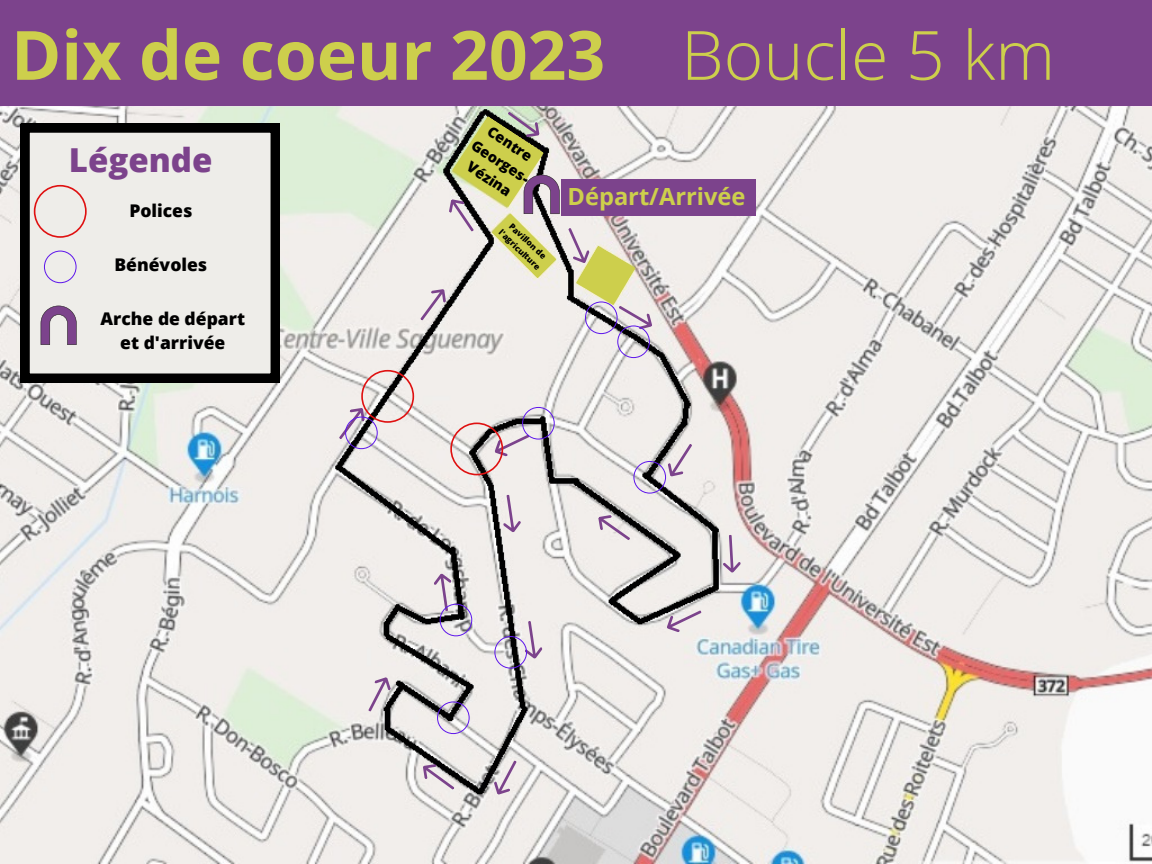
<style>
.page{position:relative;width:1152px;height:864px;background:#fff}
.page>*{position:absolute;margin:0;border:0;box-sizing:border-box;transform-origin:0 0}
.t1{font:700 67.95px "Open Sans";color:#cdcf4c}
.t2{font:300 67.95px "Open Sans";color:#cdcf4c}
.t3{font:800 33px "Open Sans";color:#7c438c}
.t4{font:700 23.7px "Open Sans";color:#cdcf4c}
.t5{font:800 17.55px/24.5px "Open Sans";color:#000;text-align:center}
.t6{font:800 14.55px/20.2px "Open Sans";color:#000;text-align:center}
.t7{font:800 8.4px/11.7px "Open Sans";color:#000;text-align:center}
</style>
<div class="page">
<img style="left:0;top:105px;width:1152px;height:759px">
<div style="left:0;top:0;width:1152px;height:105px;background:#7c438c"></div>
<svg style="left:721px;top:534px;width:20px;height:39px"></svg>
<svg style="left:593px;top:510px;width:42px;height:37px;background:#cbc2c7"></svg>
<svg style="left:663px;top:603px;width:42px;height:33px"></svg>
<svg style="left:499px;top:493px;width:23px;height:41px"></svg>
<svg style="left:490px;top:757px;width:34px;height:42px"></svg>
<svg style="left:418px;top:759px;width:41px;height:37px;background:#c2babf"></svg>
<svg style="left:361px;top:673px;width:34px;height:42px"></svg>
<div style="left:562px;top:179px;width:193px;height:36px;background:#7c438c"></div>
<svg style="left:21px;top:124px;width:259px;height:258px;background:#cbcac7"></svg>
<svg style="left:34px;top:185px;width:53px;height:53px;background:#ecd8d4"></svg>
<svg style="left:414px;top:105px;width:243px;height:253px;background:#cdc6b9"></svg>
<svg style="left:633px;top:439px;width:66px;height:55px;background:#c7c0c7"></svg>
<svg style="left:450px;top:407px;width:105px;height:68px;background:#c7bbbd"></svg>
<svg style="left:333px;top:370px;width:81px;height:79px;background:#d2c5c8"></svg>
<svg style="left:494px;top:620px;width:50px;height:49px;background:#c0b8c3"></svg>
<svg style="left:437px;top:701px;width:33px;height:33px"></svg>
<svg style="left:432px;top:572px;width:40px;height:64px;background:#afa7b2"></svg>
<svg style="left:44px;top:251px;width:33px;height:32px"></svg>
<svg style="left:41px;top:306px;width:36px;height:39px"></svg>
<h1 class="t1" style="left:11px;top:7px;width:596px">Dix de coeur 2023</h1>
<h1 class="t2" style="left:681px;top:7px;width:376px">Boucle 5 km</h1>
<h2 class="t3" style="left:69px;top:137px;width:145px">Légende</h2>
<p class="t5" style="left:129px;top:198px;width:65px">Polices</p>
<p class="t5" style="left:115px;top:252px;width:94px">Bénévoles</p>
<p class="t5" style="left:101px;top:306px;width:146px">Arche de départ et d'arrivée</p>
<p class="t6" style="left:490px;top:118px;width:67px;rotate:33deg">Centre<br>Georges-<br>Vézina</p>
<p class="t7" style="left:513px;top:218px;width:55px;rotate:44deg">Pavil on de l'agriculture</p>
<h3 class="t4" style="left:568px;top:179px;width:179px">Départ/Arrivée</h3>
</div>
